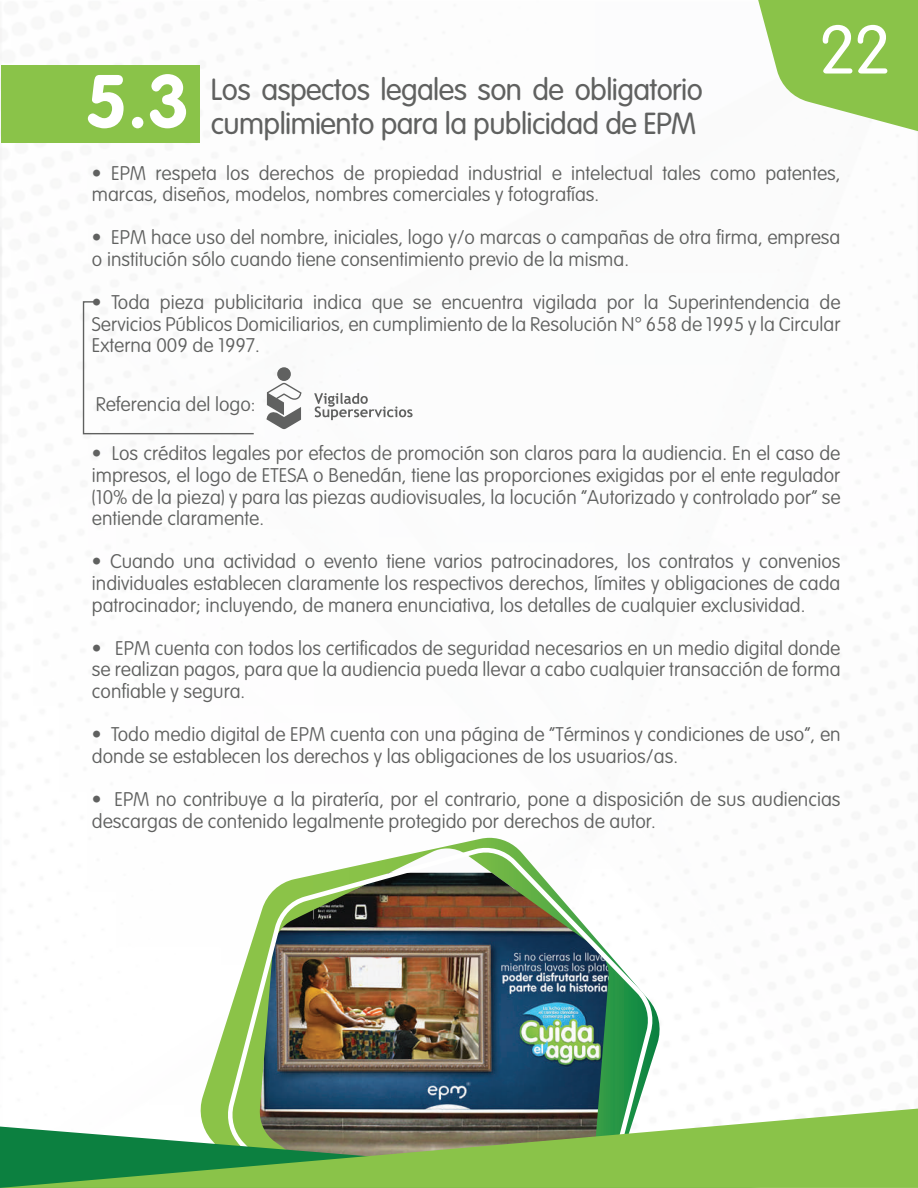
<style>
.page{position:relative;width:918px;height:1188px;background:#fff}
.page>*{position:absolute;margin:0;border:0;box-sizing:border-box;transform-origin:0 0}
.t1{font:700 73.8px "VAG Rounded";color:#fff}
.t2{font:300 67.8px "VAG Rounded";color:#fff}
.t3{font:300 30px/33.6px "VAG Rounded";letter-spacing:-.02em;color:#606160}
.t4{font:100 19.5px/21.6px "VAG Rounded";color:#606160}
</style>
<div class="page">
<svg style="left:200px;top:838px;width:460px;height:271px"></svg>
<img style="left:226px;top:845px;width:429px;height:264px">
<svg style="left:0;top:1109px;width:918px;height:79px;background:#7eae61"></svg>
<svg style="left:758px;top:0;width:160px;height:131px"></svg>
<div style="left:1px;top:65px;width:198px;height:78px;background:#8ac349"></div>
<svg style="left:266px;top:383px;width:36px;height:46px"></svg>
<div style="left:277px;top:367px;width:14px;height:14px;background:#606160;border-radius:50%"></div>
<svg style="left:314px;top:393px;width:99px;height:27px"></svg>
<svg style="left:82px;top:301px;width:172px;height:134px"></svg>
<h1 class="t1" style="left:85px;top:58px;width:106px">5.3</h1>
<h3 class="t3" style="left:211px;top:74px;width:493px">Los aspectos legales son de obligatorio cumplimiento para la publicidad de EPM</h3>
<h2 class="t2" style="left:819px;top:11px;width:73px">22</h2>
<p class="t4" style="left:92px;top:163px;width:750px">• EPM respeta los derechos de propiedad industrial e intelectual tales como patentes, marcas, diseños, modelos, nombres comerciales y fotografías.</p>
<p class="t4" style="left:92px;top:227px;width:750px">• EPM hace uso del nombre, iniciales, logo y/o marcas o campañas de otra firma, empresa o institución sólo cuando tiene consentimiento previo de la misma.</p>
<p class="t4" style="left:92px;top:292px;width:750px;text-align:justify">• Toda pieza publicitaria indica que se encuentra vigilada por la Superintendencia de Servicios Públicos Domiciliarios, en cumplimiento de la Resolución N° 658 de 1995 y la Circular Externa 009 de 1997.</p>
<p class="t4" style="left:96px;top:394px;width:161px">Referencia del logo:</p>
<p class="t4" style="left:92px;top:443px;width:750px;text-align:justify">• Los créditos legales por efectos de promoción son claros para la audiencia. En el caso de impresos, el logo de ETESA o Benedán, tiene las proporciones exigidas por el ente regulador (10% de la pieza) y para las piezas audiovisuales, la locución “Autorizado y controlado por” se entiende claramente.</p>
<p class="t4" style="left:92px;top:551px;width:750px;text-align:justify">• Cuando una actividad o evento tiene varios patrocinadores, los contratos y convenios individuales establecen claramente los respectivos derechos, límites y obligaciones de cada patrocinador; incluyendo, de manera enunciativa, los detalles de cualquier exclusividad.</p>
<p class="t4" style="left:92px;top:638px;width:750px;text-align:justify">• EPM cuenta con todos los certificados de seguridad necesarios en un medio digital donde se realizan pagos, para que la audiencia pueda llevar a cabo cualquier transacción de forma confiable y segura.</p>
<p class="t4" style="left:92px;top:724px;width:750px">• Todo medio digital de EPM cuenta con una página de “Términos y condiciones de uso”, en donde se establecen los derechos y las obligaciones de los usuarios/as.</p>
<p class="t4" style="left:92px;top:789px;width:750px">• EPM no contribuye a la piratería, por el contrario, pone a disposición de sus audiencias descargas de contenido legalmente protegido por derechos de autor.</p>
</div>
